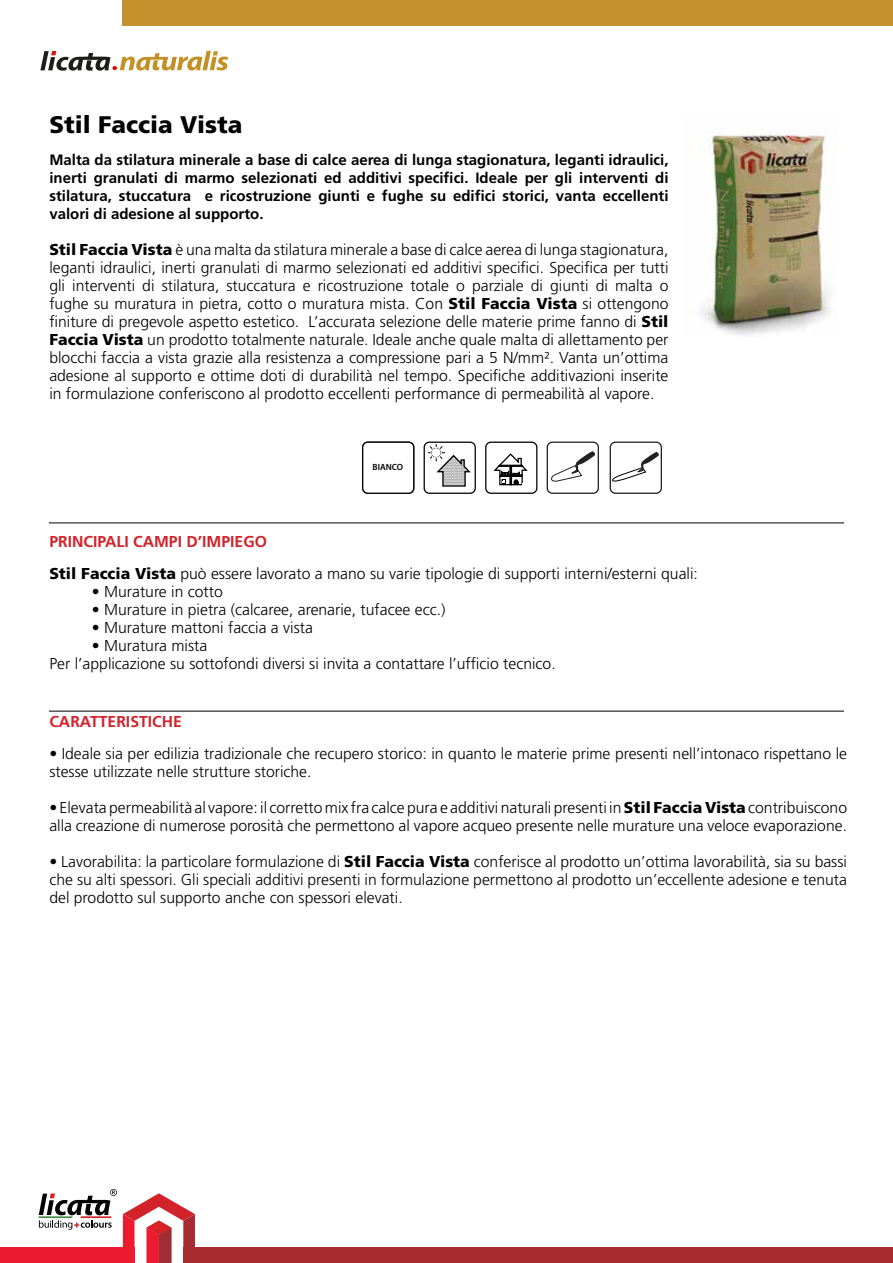
<style>
.page{position:relative;width:893px;height:1263px;background:#fff}
.page>*{position:absolute;margin:0;border:0;box-sizing:border-box;transform-origin:0 0}
.t1{font:900 24px "Frutiger";color:#000}
.t2{font:300 15.75px/18px "Frutiger";color:#000}
.t3{font:700 15.75px "Frutiger";color:#d2232a}
.t4{font:700 15px/18px "Frutiger";color:#000;text-align:justify}
.t5{font:600 9px "Myriad Pro";color:#000}
.s1{font-weight:900}
.s2{font-weight:700;color:#d2232a}
</style>
<div class="page">
<div style="left:183px;top:1248px;width:710px;height:15px;background:#a72c31"></div>
<svg style="left:123px;top:1193px;width:72px;height:70px"></svg>
<svg style="left:39px;top:1189px;width:78px;height:41px"></svg>
<div style="left:0;top:1248px;width:134px;height:15px;background:#ed1b2f"></div>
<hr style="left:49px;top:522px;width:795px;height:1px;background:#000">
<hr style="left:49px;top:711px;width:795px;height:1px;background:#000">
<div style="left:122px;top:0;width:771px;height:26px;background:#c4922c"></div>
<div style="left:424px;top:442px;width:52px;height:52px;border:1px solid #000;border-radius:5px"></div>
<svg style="left:428px;top:444px;width:43px;height:43px"></svg>
<svg style="left:493px;top:453px;width:35px;height:33px"></svg>
<div style="left:485px;top:442px;width:52px;height:52px;border:1px solid #000;border-radius:5px"></div>
<svg style="left:40px;top:51px;width:188px;height:20px"></svg>
<div style="left:547px;top:442px;width:52px;height:52px;border:1px solid #1d1d1b;border-radius:5px"></div>
<svg style="left:551px;top:452px;width:44px;height:30px"></svg>
<div style="left:610px;top:442px;width:52px;height:52px;border:1px solid #1d1d1b;border-radius:5px"></div>
<svg style="left:612px;top:452px;width:47px;height:30px"></svg>
<img style="left:700px;top:129px;width:132px;height:207px">
<div style="left:362px;top:442px;width:52px;height:52px;border:1px solid #000;border-radius:5px"></div>
<h1 class="t1" style="left:49px;top:110px;width:194px">Stil Faccia Vista</h1>
<p class="t4" style="left:49px;top:150px;width:621px">Malta da stilatura minerale a base di calce aerea di lunga stagionatura, leganti idraulici, inerti granulati di marmo selezionati ed additivi specifici. Ideale per gli interventi di stilatura, stuccatura e ricostruzione giunti e fughe su edifici storici, vanta eccellenti valori di adesione al supporto.</p>
<p class="t2" style="left:49px;top:240px;width:621px;text-align:justify"><span class="s1">Stil Faccia Vista</span> è una malta da stilatura minerale a base di calce aerea di lunga stagionatura, leganti idraulici, inerti granulati di marmo selezionati ed additivi specifici. Specifica per tutti gli interventi di stilatura, stuccatura e ricostruzione totale o parziale di giunti di malta o fughe su muratura in pietra, cotto o muratura mista. Con <span class="s1">Stil Faccia Vista</span> si ottengono finiture di pregevole aspetto estetico. L’accurata selezione delle materie prime fanno di <span class="s1">Stil Faccia Vista</span> un prodotto totalmente naturale. Ideale anche quale malta di allettamento per blocchi faccia a vista grazie alla resistenza a compressione pari a 5 N/mm². Vanta un’ottima adesione al supporto e ottime doti di durabilità nel tempo. Specifiche additivazioni inserite in formulazione conferiscono al prodotto eccellenti performance di permeabilità al vapore.</p>
<p class="t5" style="left:373px;top:461px;width:32px">BIANCO</p>
<p class="t2" style="left:49px;top:526px;width:650px;line-height:31.5px;text-indent:185px"><span class="s2">ego<br></span><span class="s1">Stil Faccia Vista</span> può essere lavorato a mano su varie tipologie di supporti interni/esterni quali:</p>
<p class="t2" style="left:92px;top:582px;width:132px">• Murature in cotto</p>
<p class="t2" style="left:92px;top:600px;width:355px">• Murature in pietra (calcaree, arenarie, tufacee ecc.)</p>
<p class="t2" style="left:92px;top:618px;width:223px">• Murature mattoni faccia a vista</p>
<p class="t2" style="left:49px;top:636px;width:508px;text-indent:43px">• Muratura mista<br>Per l’applicazione su sottofondi diversi si invita a contattare l’ufficio tecnico.</p>
<p class="t3" style="left:49px;top:532px;width:104px">PRINCIPALI Campi</p>
<p class="t3" style="left:186px;top:532px;width:25px">d’impi</p>
<p class="t3" style="left:49px;top:712px;width:132px">CARATTERISTICHE</p>
<p class="t2" style="left:49px;top:744px;width:799px">• Ideale sia per edilizia tradizionale che recupero storico: in quanto le materie prime presenti nell’intonaco rispettano le stesse utilizzate nelle strutture storiche.</p>
<p class="t2" style="left:49px;top:798px;width:799px">• Elevata permeabilità al vapore: il corretto mix fra calce pura e additivi naturali presenti in <span class="s1">Stil Faccia Vista</span> contribuiscono alla creazione di numerose porosità che permettono al vapore acqueo presente nelle murature una veloce evaporazione.</p>
<p class="t2" style="left:49px;top:852px;width:799px;text-align:justify">• Lavorabilita: la particolare formulazione di <span class="s1">Stil Faccia Vista</span> conferisce al prodotto un’ottima lavorabilità, sia su bassi che su alti spessori. Gli speciali additivi presenti in formulazione permettono al prodotto un’eccellente adesione e tenuta del prodotto sul supporto anche con spessori elevati.</p>
</div>
